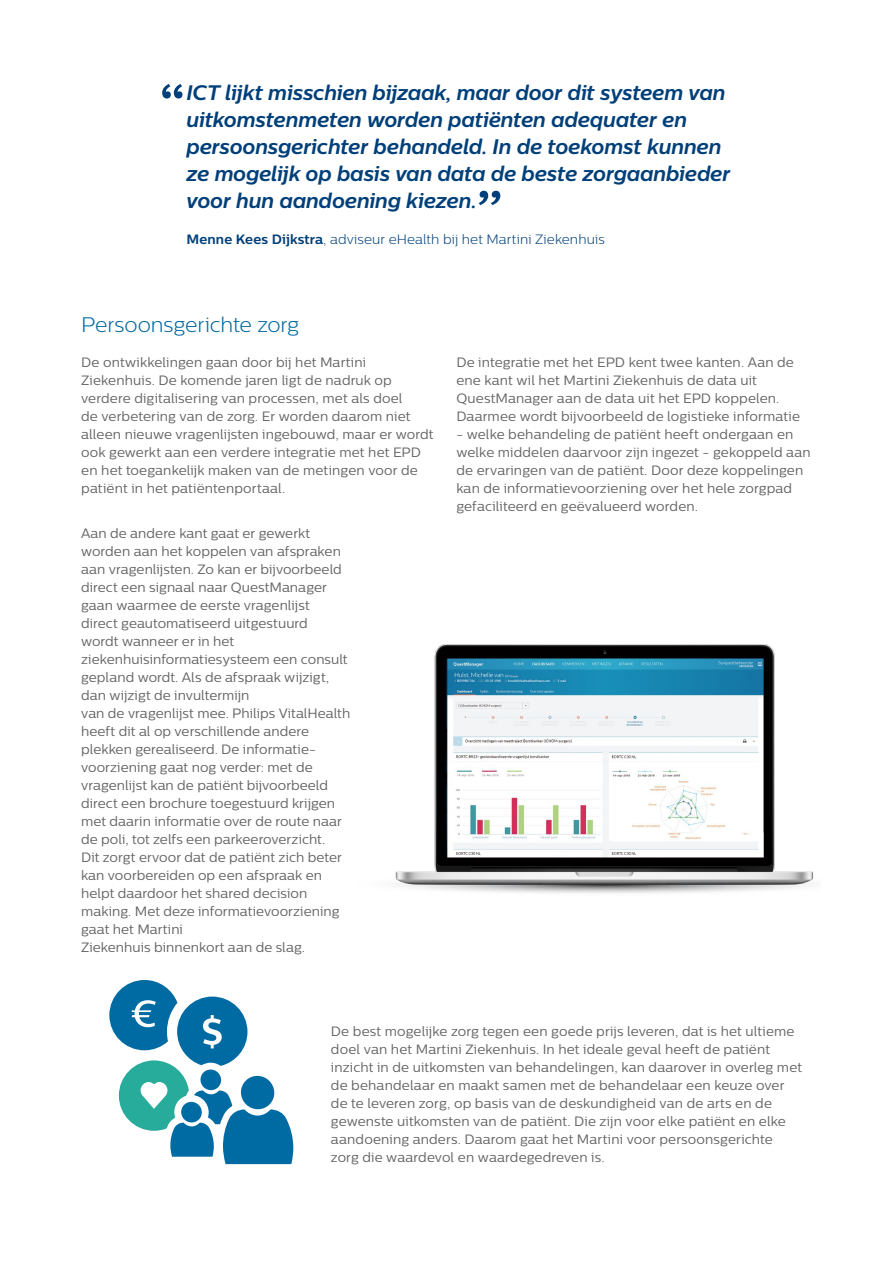
<style>
.page{position:relative;width:893px;height:1263px;background:#fff}
.page>*{position:absolute;margin:0;border:0;box-sizing:border-box;transform-origin:0 0}
.t1{font:italic 700 57px "Centrale Sans";color:#003f79}
.t2{font:700 57px "Centrale Sans";color:#003f79}
.t3{font:italic 700 21px/27px "Centrale Sans";letter-spacing:-.01em;color:#003f79}
.t4{font:300 21px "Centrale Sans";letter-spacing:-.005em;color:#0067a2}
.t5{font:13.5px/18px "Centrale Sans";letter-spacing:.005em;color:#646363}
.t6{font:300 13.5px "Centrale Sans";letter-spacing:.01em;color:#003f79}
.s1{font-weight:700}
</style>
<div class="page">
<img style="left:395px;top:644px;width:418px;height:249px">
<svg style="left:109px;top:980px;width:184px;height:184px"></svg>
<h1 class="t2" style="left:159px;top:69px;width:29px">“</h1>
<p class="t3" style="left:187px;top:78px;width:545px">ICT lijkt misschien bijzaak, maar door dit systeem van uitkomstenmeten worden patiënten adequater en persoonsgerichter behandeld. In de toekomst kunnen ze mogelijk op basis van data de beste zorgaanbieder voor hun aandoening kiezen.</p>
<p class="t6" style="left:187px;top:231px;width:420px"><span class="s1">Menne Kees Dijkstra</span>, adviseur eHealth bij het Martini Ziekenhuis</p>
<h1 class="t1" style="left:473px;top:176px;width:29px">”</h1>
<h2 class="t4" style="left:81px;top:313px;width:219px">Persoonsgerichte zorg</h2>
<p class="t5" style="left:81px;top:353px;width:354px">De ontwikkelingen gaan door bij het Martini Ziekenhuis. De komende jaren ligt de nadruk op verdere digitalisering van processen, met als doel<br>de verbetering van de zorg. Er worden daarom niet alleen nieuwe vragenlijsten ingebouwd, maar er wordt ook gewerkt aan een verdere integratie met het EPD en het toegankelijk maken van de metingen voor de patiënt in het patiëntenportaal.</p>
<p class="t5" style="left:456px;top:353px;width:345px">De integratie met het EPD kent twee kanten. Aan de ene kant wil het Martini Ziekenhuis de data uit QuestManager aan de data uit het EPD koppelen.<br>Daarmee wordt bijvoorbeeld de logistieke informatie</p>
<p class="t5" style="left:456px;top:425px;width:356px">- welke behandeling de patiënt heeft ondergaan en welke middelen daarvoor zijn ingezet - gekoppeld aan de ervaringen van de patiënt. Door deze koppelingen kan de informatievoorziening over het hele zorgpad gefaciliteerd en geëvalueerd worden.</p>
<p class="t5" style="left:81px;top:524px;width:271px">Aan de andere kant gaat er gewerkt worden aan het koppelen van afspraken aan vragenlijsten. Zo kan er bijvoorbeeld direct een signaal naar QuestManager gaan waarmee de eerste vragenlijst<br>direct geautomatiseerd uitgestuurd<br>wordt wanneer er in het ziekenhuisinformatiesysteem een consult gepland wordt. Als de afspraak wijzigt, dan wijzigt de invultermijn<br>van de vragenlijst mee. Philips VitalHealth heeft dit al op verschillende andere plekken gerealiseerd. De informatie&shy;voorziening gaat nog verder: met de vragenlijst kan de patiënt bijvoorbeeld direct een brochure toegestuurd krijgen met daarin informatie over de route naar de poli, tot zelfs een parkeeroverzicht.<br>Dit zorgt ervoor dat de patiënt zich beter kan voorbereiden op een afspraak en helpt daardoor het shared decision making. Met deze informatievoorziening gaat het Martini<br>Ziekenhuis binnenkort aan de slag.</p>
<p class="t5" style="left:331px;top:1022px;width:473px">De best mogelijke zorg tegen een goede prijs leveren, dat is het ultieme doel van het Martini Ziekenhuis. In het ideale geval heeft de patiënt inzicht in de uitkomsten van behandelingen, kan daarover in overleg met de behandelaar en maakt samen met de behandelaar een keuze over de te leveren zorg, op basis van de deskundigheid van de arts en de gewenste uitkomsten van de patiënt. Die zijn voor elke patiënt en elke aandoening anders. Daarom gaat het Martini voor persoonsgerichte zorg die waardevol en waardegedreven is.</p>
</div>
